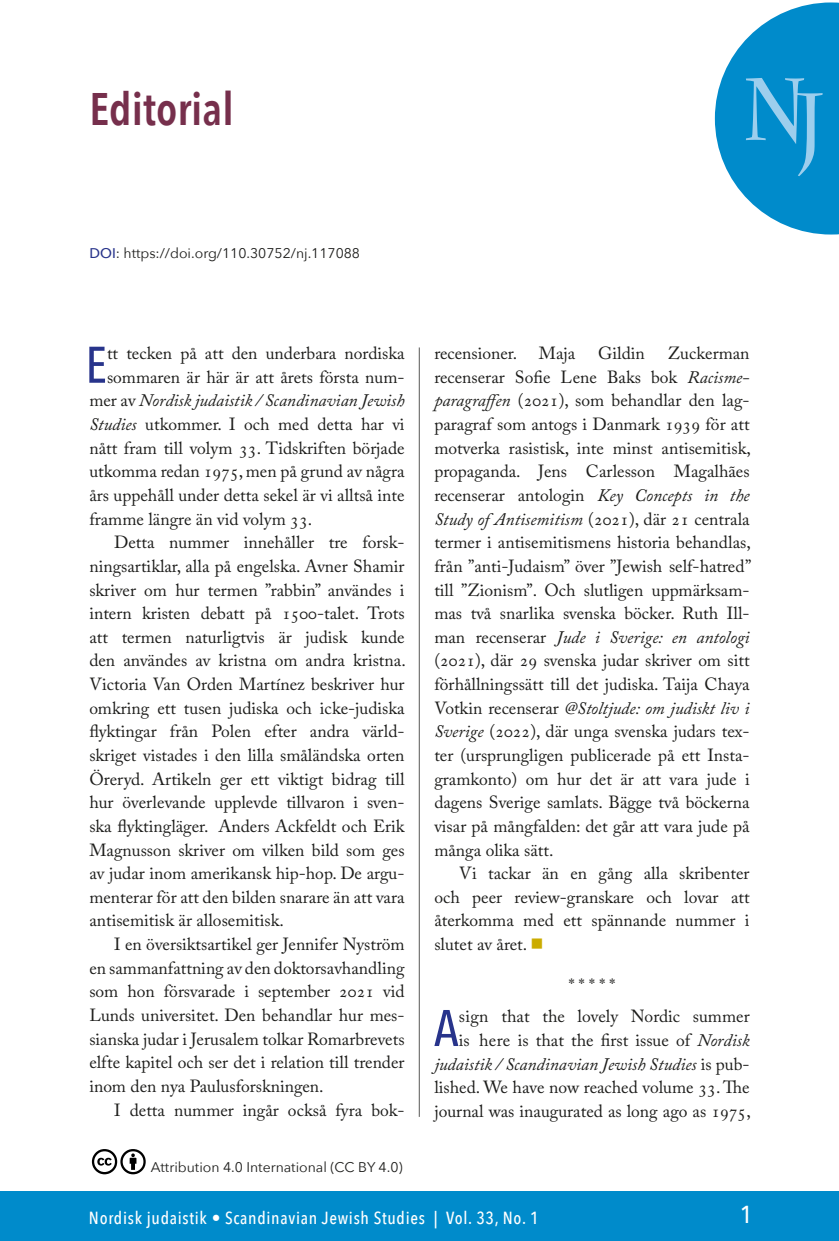
<style>
.page{position:relative;width:839px;height:1241px;background:#fff}
.page>*{position:absolute;margin:0;border:0;box-sizing:border-box;transform-origin:0 0}
.t1{font:700 87.5px "Charlemagne Std";color:#9dceed;scale:.8 1}
.Leipis_1__kpl{font:500 50.93px "Avenir Next Condensed";color:#28348b}
.Artikkelin_pääotsikk{font:600 45.5px "Avenir Next Condensed";color:#762f4c}
.t2{font:500 24.5px "Avenir Next Condensed";color:#fff}
.Leipis{font:17.5px/23.6px "Adobe Caslon Pro";color:#1d1d1b;text-align:justify}
.Leipis_1__kpl-2{font:17.5px/23.6px "Adobe Caslon Pro";color:#1d1d1b;text-align:right}
.t3{font:500 17.5px "Avenir Next Condensed";letter-spacing:.04em;color:#fff}
.Leipis_1__kpl-3{font:italic 17.5px "Adobe Caslon Pro";color:#1d1d1b}
.Kuvateksti{font:14px "Avenir Next";color:#1d1d1b}
.s1{font-weight:500;color:#28348b}
.s2{font-style:normal}
.s3{font-style:italic}
.s4{color:#cbac00}
</style>
<div class="page">
<div style="left:0;top:1191px;width:838px;height:49px;background:#008bcb"></div>
<hr style="left:419px;top:347px;width:1px;height:769px;background:#575756">
<svg style="left:714px;top:2px;width:124px;height:232px"></svg>
<svg style="left:91px;top:1149px;width:55px;height:26px"></svg>
<p class="Artikkelin_pääotsikk" style="left:89px;top:70px;width:146px">Editorial</p>
<p class="Kuvateksti" style="left:89px;top:242px;width:272px"><span class="s1">DOI</span>: https://doi.org/110.30752/nj.117088</p>
<h1 class="t1" style="left:742px;top:66px;width:103px">NJ</h1>
<p class="Leipis_1__kpl" style="left:85px;top:334px;width:23px">E</p>
<p class="Leipis_1__kpl-2" style="left:107px;top:341px;width:299px">tt tecken på att den underbara nordiska</p>
<p class="Leipis_1__kpl-2" style="left:107px;top:365px;width:299px">sommaren är här är att årets första num-</p>
<p class="Leipis_1__kpl-3" style="left:89px;top:390px;width:317px"><span class="s2">mer av</span> Nordisk judaistik / Scandinavian Jewish</p>
<p class="Leipis_1__kpl-2" style="left:89px;top:412px;width:317px"><span class="s3">Studies</span> utkommer. I och med detta har vi</p>
<p class="Leipis_1__kpl-2" style="left:89px;top:436px;width:316px">nått fram till volym 33. Tidskriften började</p>
<p class="Leipis_1__kpl-2" style="left:89px;top:459px;width:317px">utkomma redan 1975, men på grund av några</p>
<p class="Leipis_1__kpl-2" style="left:89px;top:483px;width:317px">års uppehåll under detta sekel är vi alltså inte</p>
<p class="Leipis_1__kpl-2" style="left:89px;top:506px;width:224px">framme längre än vid volym 33.</p>
<p class="Leipis" style="left:89px;top:530px;width:318px;text-indent:25px">Detta nummer innehåller tre forsk&shy;ningsartiklar, alla på engelska. Avner Shamir skriver om hur termen ”rabbin” användes i intern kristen debatt på 1500-talet. Trots att termen naturligtvis är judisk kunde den användes av kristna om andra kristna.<br>Victoria Van Orden Martínez beskriver hur omkring ett tusen judiska och icke-judiska flyktingar från Polen efter andra värld&shy;skriget vistades i den lilla småländska orten Öreryd. Artikeln ger ett viktigt bidrag till hur överlevande upplevde tillvaron i sven&shy;ska flyktingläger. Anders Ackfeldt och Erik Magnusson skriver om vilken bild som ges av judar inom amerikansk hip-hop. De argu&shy;menterar för att den bilden snarare än att vara antisemitisk är allosemitisk.</p>
<p class="Leipis" style="left:89px;top:932px;width:317px;text-indent:25px">I en översiktsartikel ger Jennifer Nyström en sammanfattning av den doktorsavhandling som hon försvarade i september 2021 vid Lunds universitet. Den behandlar hur mes&shy;sianska judar i Jerusalem tolkar Romarbrevets elfte kapitel och ser det i relation till trender inom den nya Paulusforskningen.</p>
<p class="Leipis" style="left:114px;top:1097px;width:286px">I detta nummer ingår också fyra bok----</p>
<p class="Kuvateksti" style="left:151px;top:1154px;width:253px">Attribution 4.0 International (CC BY 4.0)</p>
<p class="Leipis" style="left:434px;top:341px;width:318px;text-indent:233px">Zuckerman recenserar Sofie Lene Baks bok <span class="s3">Racisme&shy;paragraffen</span> (2021), som behandlar den lag&shy;paragraf som antogs i Danmark 1939 för att motverka rasistisk, inte minst antisemitisk, propaganda. Jens Carlesson Magalhães recenserar antologin <span class="s3">Key Concepts in the Study of Antisemitism</span> (2021), där 21 centrala termer i antisemitismens historia behandlas, från ”anti-Judaism” över ”Jewish self-hatred” till ”Zionism”. Och slutligen uppmärksam&shy;mas två snarlika svenska böcker. Ruth Ill&shy;man recenserar <span class="s3">Jude i Sverige: en antologi </span>(2021), där 29 svenska judar skriver om sitt förhållningssätt till det judiska. Taija Chaya Votkin recenserar <span class="s3">@Stoltjude: om judiskt liv i Sverige</span> (2022), där unga svenska judars tex&shy;ter (ursprungligen publicerade på ett Insta&shy;gramkonto) om hur det är att vara jude i dagens Sverige samlats. Bägge två böckerna visar på mångfalden: det går att vara jude på många olika sätt.</p>
<p class="Leipis" style="left:434px;top:861px;width:317px;text-indent:25px">Vi tackar än en gång alla skribenter och peer review-granskare och lovar att återkomma med ett spännande nummer i slutet av året. <span class="s4">■</span></p>
<p class="Leipis_1__kpl-2" style="left:568px;top:973px;width:48px">* * * * *</p>
<p class="Leipis_1__kpl" style="left:434px;top:997px;width:26px">A</p>
<p class="Leipis" style="left:434px;top:341px;width:142px">recensioner. Maja</p>
<p class="Leipis" style="left:598px;top:341px;width:48px">Gildin</p>
<p class="Leipis_1__kpl-2" style="left:434px;top:1004px;width:318px">sign that the lovely Nordic summer<br>is here is that the first issue of <span class="s3">Nordisk judaistik / Scandinavian Jewish Studies</span> is pub&shy;lished. We have now reached volume 33. The journal was inaugurated as long ago as 1975,</p>
<p class="t3" style="left:89px;top:1207px;width:451px">Nordisk judaistik • Scandinavian Jewish Studies | Vol. 33, No. 1</p>
<h3 class="t2" style="left:739px;top:1199px;width:13px">1</h3>
</div>
